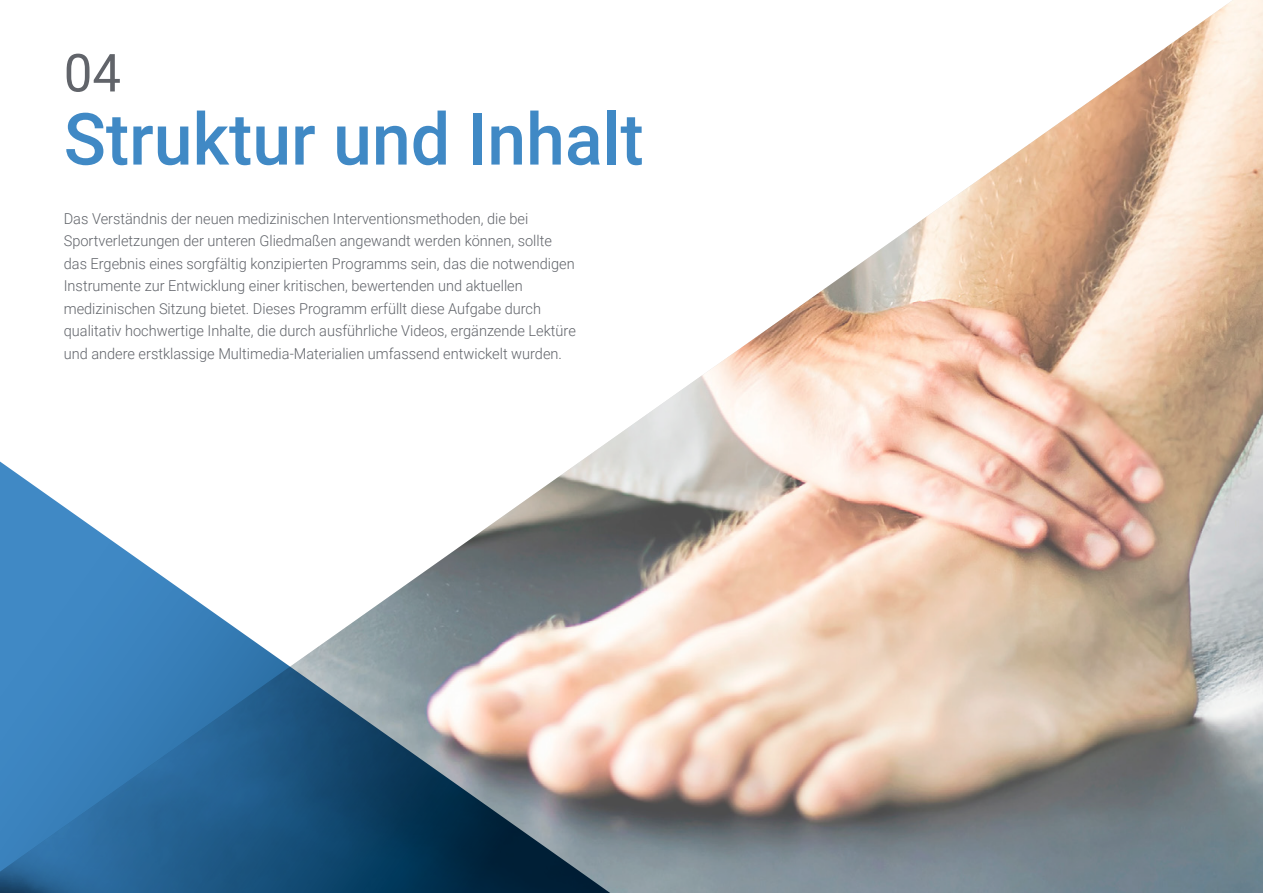
<style>
.page{position:relative;width:1263px;height:893px;background:#fff}
.page>*{position:absolute;margin:0;border:0;box-sizing:border-box;transform-origin:0 0}
.t1{font:500 72px "Roboto";color:#4089c5}
.t2{font:52.5px "Roboto";color:#61646a}
.t3{font:300 15px/22.5px "Roboto";color:#61646a}
</style>
<div class="page">
<img style="left:602px;top:0;width:661px;height:893px">
<svg style="left:0;top:446px;width:640px;height:447px"></svg>
<h2 class="t2" style="left:64px;top:36px;width:59px">04</h2>
<h1 class="t1" style="left:64px;top:89px;width:581px">Struktur und Inhalt</h1>
<p class="t3" style="left:64px;top:207px;width:514px">Das Verständnis der neuen medizinischen Interventionsmethoden, die bei Sportverletzungen der unteren Gliedmaßen angewandt werden können, sollte das Ergebnis eines sorgfältig konzipierten Programms sein, das die notwendigen Instrumente zur Entwicklung einer kritischen, bewertenden und aktuellen medizinischen Sitzung bietet. Dieses Programm erfüllt diese Aufgabe durch qualitativ hochwertige Inhalte, die durch ausführliche Videos, ergänzende Lektüre und andere erstklassige Multimedia-Materialien umfassend entwickelt wurden.</p>
</div>
